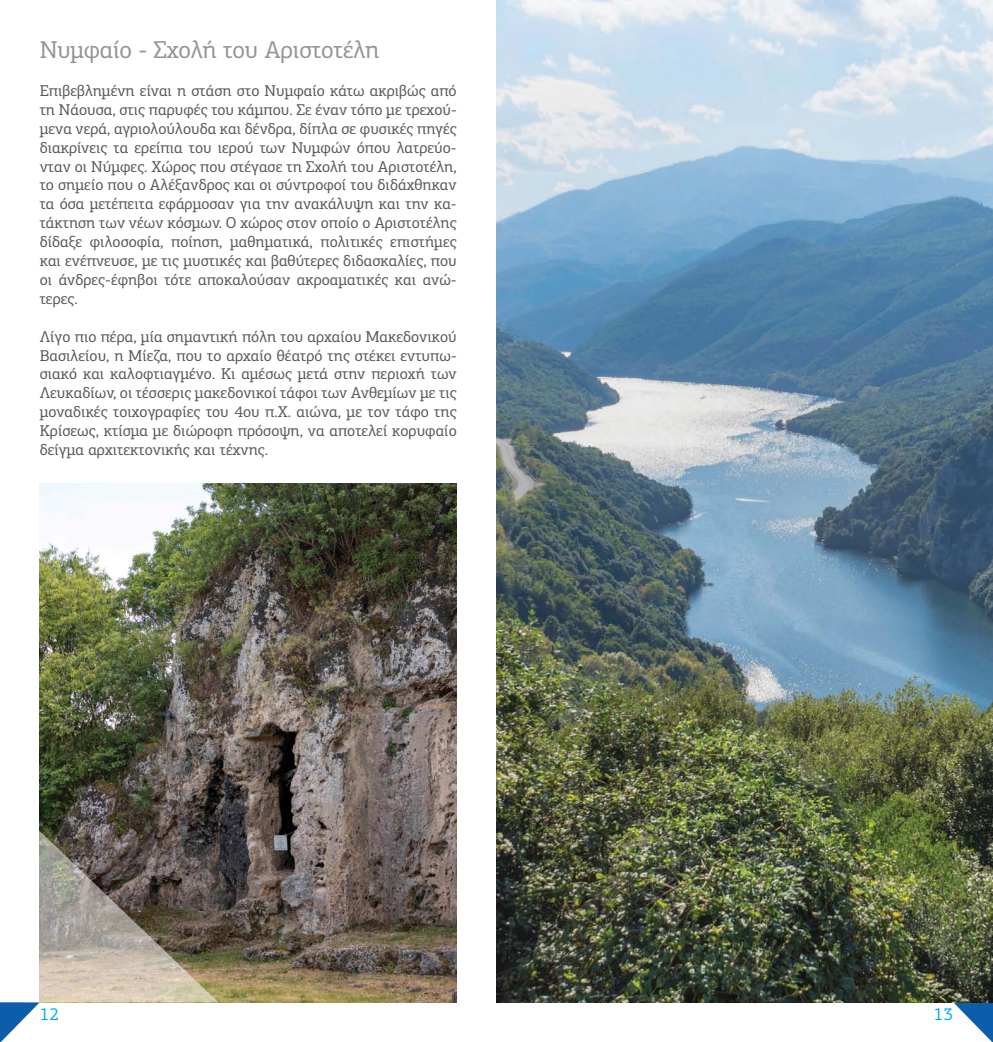
<style>
.page{position:relative;width:993px;height:1042px;background:#fff}
.page>*{position:absolute;margin:0;border:0;box-sizing:border-box;transform-origin:0 0}
.t1{font:24.5px "PF Centro Slab Pro";letter-spacing:-.01em;color:#939598}
.t2{font:17.5px "PF Centro Slab Pro";color:#00aeef}
.t3{font:15.75px/18.9px "PF Centro Slab Pro";color:#58595b;text-align:justify}
</style>
<div class="page">
<svg style="left:952px;top:1002px;width:40px;height:40px"></svg>
<img style="left:496px;top:0;width:496px;height:1002px">
<img style="left:40px;top:483px;width:416px;height:519px">
<svg style="left:0;top:817px;width:218px;height:225px"></svg>
<h1 class="t1" style="left:40px;top:35px;width:341px">Νυμφαίο - Σχολή του Αριστοτέλη</h1>
<p class="t3" style="left:40px;top:81px;width:418px">Επιβεβλημένη είναι η στάση στο Νυμφαίο κάτω ακριβώς από τη Νάουσα, στις παρυφές του κάμπου. Σε έναν τόπο με τρεχού&shy;μενα νερά, αγριολούλουδα και δένδρα, δίπλα σε φυσικές πηγές διακρίνεις τα ερείπια του ιερού των Νυμφών όπου λατρεύο&shy;νταν οι Νύμφες. Χώρος που στέγασε τη Σχολή του Αριστοτέλη, το σημείο που ο Αλέξανδρος και οι σύντροφοί του διδάχθηκαν τα όσα μετέπειτα εφάρμοσαν για την ανακάλυψη και την κα&shy;τάκτηση των νέων κόσμων. Ο χώρος στον οποίο ο Αριστοτέλης δίδαξε φιλοσοφία, ποίηση, μαθηματικά, πολιτικές επιστήμες και ενέπνευσε, με τις μυστικές και βαθύτερες διδασκαλίες, που οι άνδρες-έφηβοι τότε αποκαλούσαν ακροαματικές και ανώ&shy;τερες.</p>
<p class="t3" style="left:40px;top:327px;width:418px">Λίγο πιο πέρα, μία σημαντική πόλη του αρχαίου Μακεδονικού Βασιλείου, η Μίεζα, που το αρχαίο θέατρό της στέκει εντυπω&shy;σιακό και καλοφτιαγμένο. Κι αμέσως μετά στην περιοχή των Λευκαδίων, οι τέσσερις μακεδονικοί τάφοι των Ανθεμίων με τις μοναδικές τοιχογραφίες του 4ου π.Χ. αιώνα, με τον τάφο της Κρίσεως, κτίσμα με διώροφη πρόσοψη, να αποτελεί κορυφαίο δείγμα αρχιτεκτονικής και τέχνης.</p>
<p class="t2" style="left:40px;top:1003px;width:21px">12</p>
<p class="t2" style="left:933px;top:1003px;width:21px">13</p>
</div>
